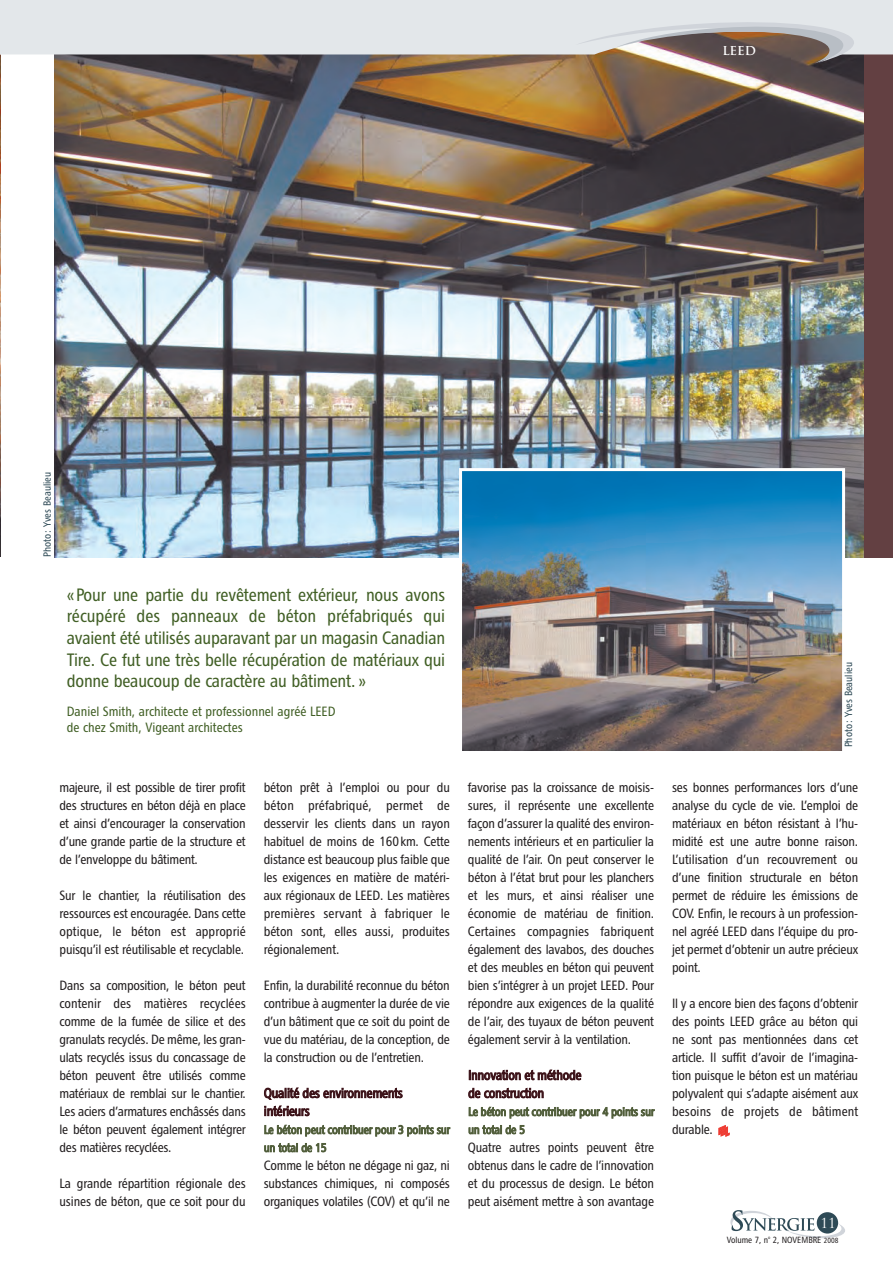
<style>
.page{position:relative;width:893px;height:1263px;background:#fff}
.page>*{position:absolute;margin:0;border:0;box-sizing:border-box;transform-origin:0 0}
.t1{font:18px/21.6px "Chaloult Cond";letter-spacing:-.01em;color:#415f25;text-align:justify}
.t2{font:13.5px/18px "Chaloult Cond";letter-spacing:-.015em;color:#231f20;text-align:justify}
.t3{font:13.5px/16.2px "Chaloult Cond";color:#415f25}
.t4{font:13.5px/18px "Chaloult Cond";letter-spacing:-.015em;color:#3b1117}
.t5{font:13.5px "Trajan Pro";color:#fff}
.t6{font:12px/18px "Chaloult Cond";letter-spacing:-.015em;color:#515e3b}
.t7{font:700 12px "Trajan";color:#fff}
.t8{font:10.5px "Chaloult Cond";color:#2e4a56}
.t9{font:9px "Chaloult Cond";color:#231f20}
.s1{font-size:7.5px}
</style>
<div class="page">
<img style="left:0;top:54px;width:1px;height:502px">
<img style="left:54px;top:54px;width:810px;height:503px">
<svg style="left:730px;top:1210px;width:115px;height:28px"></svg>
<div style="left:817px;top:1212px;width:21px;height:21px;background:#2e4a56;border-radius:50%"></div>
<div style="left:864px;top:47px;width:29px;height:511px;background:#634042"></div>
<div style="left:0;top:0;width:893px;height:54px;background:#e3e7ea"></div>
<svg style="left:575px;top:19px;width:279px;height:44px;background:#a89f9b"></svg>
<img style="left:463px;top:472px;width:378px;height:278px">
<div style="left:459px;top:468px;width:386px;height:286px;border:3px solid #fff"></div>
<svg style="left:719px;top:1125px;width:10px;height:11px"></svg>
<p class="t7" style="left:722px;top:44px;width:35px">LEED</p>
<p class="t8" style="left:43px;top:557px;width:87px;rotate:-90deg">Photo : Yves Beaulieu</p>
<p class="t1" style="left:67px;top:586px;width:380px">« Pour une partie du revêtement extérieur, nous avons récupéré des panneaux de béton préfabriqués qui avaient été utilisés auparavant par un magasin Canadian Tire. Ce fut une très belle récupération de matériaux qui donne beaucoup de carac tère au bâtiment. »</p>
<p class="t3" style="left:67px;top:705px;width:270px">Daniel Smith, architecte et professionnel agréé LEED de chez Smith, Vigeant architectes</p>
<p class="t2" style="left:60px;top:780px;width:188px">majeure, il est possible de tirer profit des structures en béton déjà en place et ainsi d’encourager la conservation d’une grande partie de la structure et de l’enveloppe du bâtiment.</p>
<p class="t2" style="left:60px;top:888px;width:188px">Sur le chantier, la réutilisation des ressources est encouragée. Dans cette optique, le béton est approprié puisqu’il est réutilisable et recyclable.</p>
<p class="t2" style="left:60px;top:978px;width:188px">Dans sa composition, le béton peut contenir des matières recyclées comme de la fumée de silice et des granulats recyclés. De même, les gran&shy;ulats recyclés issus du concassage de béton peuvent être utilisés comme matériaux de remblai sur le chantier.<br>Les aciers d’armatures enchâssés dans le béton peuvent également intégrer des matières recyclées.</p>
<p class="t2" style="left:60px;top:1176px;width:188px">La grande répartition régionale des usines de béton, que ce soit pour du</p>
<p class="t2" style="left:264px;top:780px;width:188px">béton prêt à l’emploi ou pour du béton préfabriqué, permet de desservir les clients dans un rayon habituel de moins de 160 km. Cette distance est beaucoup plus faible que les exigences en matière de matéri&shy;aux régionaux de LEED. Les matières premières servant à fabriquer le béton sont, elles aussi, produites régionalement.</p>
<p class="t2" style="left:264px;top:978px;width:188px">Enfin, la durabilité reconnue du béton contribue à augmenter la durée de vie d’un bâtiment que ce soit du point de vue du matériau, de la conception, de la construction ou de l’entretien.</p>
<p class="t4" style="left:264px;top:1085px;width:140px">Qualité des environnements intérieurs</p>
<p class="t6" style="left:264px;top:1122px;width:188px">Le béton peut contribuer pour 3 points sur un total de 15</p>
<p class="t2" style="left:264px;top:1158px;width:188px">Comme le béton ne dégage ni gaz, ni substances chimiques, ni composés organiques volatiles (COV) et qu’il ne</p>
<p class="t2" style="left:468px;top:780px;width:188px">favorise pas la croissance de moisis&shy;sures, il représente une excellente façon d’assurer la qualité des environ&shy;nements intérieurs et en particulier la qualité de l’air. On peut conserver le béton à l’état brut pour les planchers et les murs, et ainsi réaliser une économie de matériau de finition.<br>Certaines compagnies fabriquent également des lavabos, des douches et des meubles en béton qui peuvent bien s’intégrer à un projet LEED. Pour répondre aux exigences de la qualité de l’air, des tuyaux de béton peuvent également servir à la ventilation.</p>
<p class="t4" style="left:468px;top:1067px;width:115px">Innovation et méthode de construction</p>
<p class="t6" style="left:468px;top:1104px;width:188px">Le béton peut contribuer pour 4 points sur un total de 5</p>
<p class="t2" style="left:468px;top:1140px;width:188px">Quatre autres points peuvent être obtenus dans le cadre de l’innovation et du processus de design. Le béton peut aisément mettre à son avantage</p>
<p class="t8" style="left:845px;top:747px;width:87px;rotate:-90deg">Photo : Yves Beaulieu</p>
<p class="t2" style="left:672px;top:780px;width:188px">ses bonnes performances lors d’une analyse du cycle de vie. L’emploi de matériaux en béton résistant à l’hu&shy;midité est une autre bonne raison.<br>L’utilisation d’un recouvrement ou d’une finition structurale en béton permet de réduire les émissions de COV. Enfin, le recours à un profession&shy;nel agréé LEED dans l’équipe du pro&shy;jet permet d’obtenir un autre précieux point.</p>
<p class="t2" style="left:672px;top:996px;width:188px">Il y a encore bien des façons d’obtenir des points LEED grâce au béton qui ne sont pas mentionnées dans cet article. Il suffit d’avoir de l’imagina&shy;tion puisque le béton est un matériau polyvalent qui s’adapte aisément aux besoins de projets de bâtiment durable.</p>
<p class="t5" style="left:821px;top:1218px;width:17px">11</p>
<p class="t9" style="left:727px;top:1236px;width:113px">Volume 7, n<sup>o</sup> 2, NOVEMBRE <span class="s1">2008</span></p>
</div>
